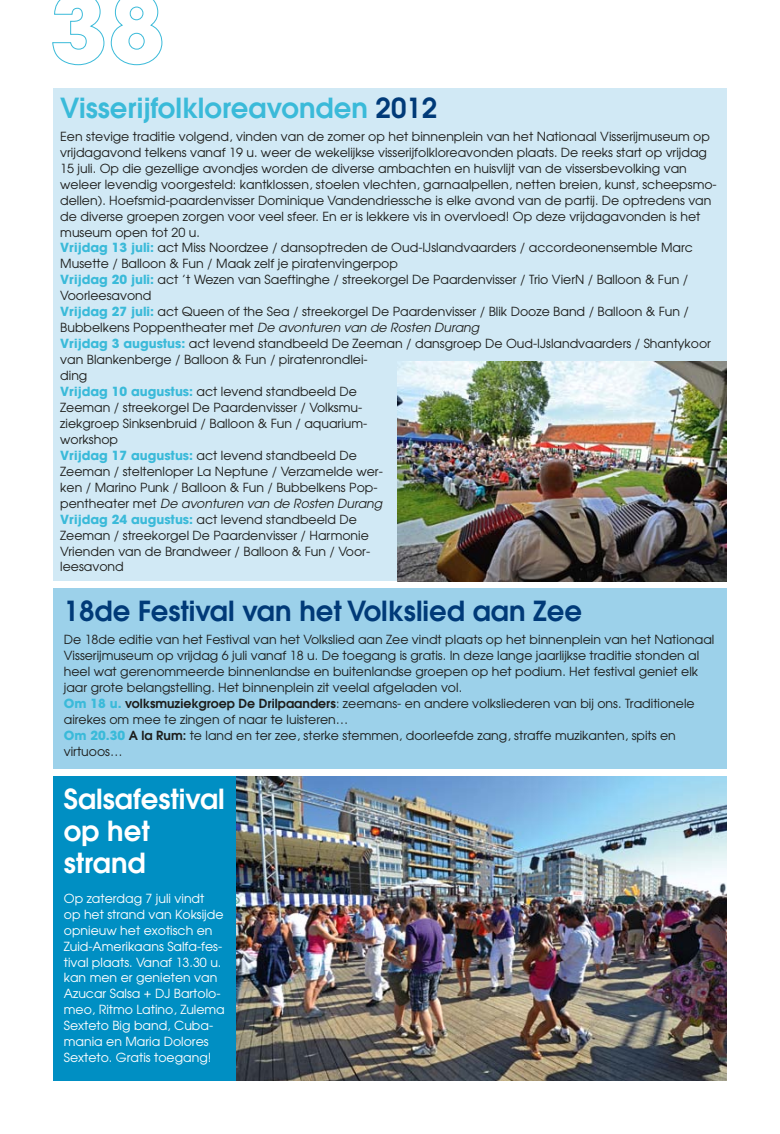
<style>
.page{position:relative;width:780px;height:1134px;background:#fff}
.page>*{position:absolute;margin:0;border:0;box-sizing:border-box;transform-origin:0 0}
.t1{font:600 27.5px "Avant Garde";color:#003a78}
.t2{font:600 27.5px "Avant Garde";color:#3abad9}
.t3{font:600 27.5px/31.9px "Avant Garde";color:#fff}
.t4{font:12.5px/16px "Avant Garde";color:#1d1d1b}
.t5{font:12.5px/16px "Avant Garde";color:#fff}
.s1{color:#003a78}
.s2{font-weight:700;color:#3abad9}
.s3{font-style:italic}
.s4{font-weight:600}
</style>
<div class="page">
<svg style="left:52px;top:0;width:53px;height:65px"></svg>
<svg style="left:111px;top:0;width:51px;height:65px"></svg>
<div style="left:53px;top:89px;width:673px;height:492px;background:#d1e9f5"></div>
<img style="left:397px;top:361px;width:329px;height:220px">
<img style="left:236px;top:776px;width:490px;height:305px">
<div style="left:53px;top:588px;width:673px;height:181px;background:#9cd1ea"></div>
<div style="left:53px;top:776px;width:183px;height:305px;background:#008fc3"></div>
<h1 class="t2" style="left:60px;top:90px;width:378px">Visserijfolkloreavonden <span class="s1">2012</span></h1>
<p class="t4" style="left:60px;top:128px;width:658px">Een stevige traditie volgend, vinden van de zomer op het binnenplein van het Nationaal Visserijmuseum op vrijdagavond telkens vanaf 19 u. weer de wekelijkse visserijfolkloreavonden plaats. De reeks start op vrijdag 15 juli. Op die gezellige avondjes worden de diverse ambachten en huisvlijt van de vissersbevolking van weleer levendig voorgesteld: kantklossen, stoelen vlechten, garnaalpellen, netten breien, kunst, scheepsmo&shy;dellen). Hoefsmid-paardenvisser Dominique Vandendriessche is elke avond van de partij. De optredens van de diverse groepen zorgen voor veel sfeer. En er is lekkere vis in overvloed! Op deze vrijdagavonden is het museum open tot 20 u.<br><span class="s2">Vrijdag 13 juli:</span> act Miss Noordzee / dansoptreden de Oud-IJslandvaarders / accordeonensemble Marc Musette / Balloon &amp; Fun / Maak zelf je piratenvingerpop<br><span class="s2">Vrijdag 20 juli:</span> act ’t Wezen van Saeftinghe / streekorgel De Paardenvisser / Trio VierN / Balloon &amp; Fun / Voorleesavond<br><span class="s2">Vrijdag 27 juli:</span> act Queen of the Sea / streekorgel De Paardenvisser / Blik Dooze Band / Balloon &amp; Fun / Bubbelkens Poppentheater met <span class="s3">De avonturen van de Rosten Durang<br></span><span class="s2">Vrijdag 3 augustus:</span> act levend standbeeld De Zeeman / dansgroep De Oud-IJslandvaarders / Shantykoor van Blankenberge / Balloon &amp; Fun / piratenrondlei-<br>ding<br><span class="s2">Vrijdag 10 augustus:</span> act levend standbeeld De<br>Zeeman / streekorgel De Paardenvisser / Volksmu-<br>ziekgroep Sinksenbruid / Balloon &amp; Fun / aquarium-<br>workshop<br><span class="s2">Vrijdag 17 augustus:</span> act levend standbeeld De<br>Zeeman / steltenloper La Neptune / Verzamelde wer-<br>ken / Marino Punk / Balloon &amp; Fun / Bubbelkens Pop-<br>pentheater met <span class="s3">De avonturen van de Rosten Durang<br></span><span class="s2">Vrijdag 24 augustus:</span> act levend standbeeld De<br>Zeeman / streekorgel De Paardenvisser / Harmonie<br>Vrienden van de Brandweer / Balloon &amp; Fun / Voor-<br>leesavond</p>
<h1 class="t1" style="left:64px;top:593px;width:520px">18de Festival van het Volkslied aan Zee</h1>
<p class="t4" style="left:64px;top:631px;width:652px">De 18de editie van het Festival van het Volkslied aan Zee vindt plaats op het binnenplein van het Nationaal Visserijmuseum op vrijdag 6 juli vanaf 18 u. De toegang is gratis. In deze lange jaarlijkse traditie stonden al heel wat gerenommeerde binnenlandse en buitenlandse groepen op het podium. Het festival geniet elk jaar grote belangstelling. Het binnenplein zit veelal afgeladen vol.<br><span class="s2">Om 18 u.</span> <span class="s4">volksmuziekgroep De Drilpaanders</span>: zeemans- en andere volksliederen van bij ons. Traditionele airekes om mee te zingen of naar te luisteren…<br><span class="s2">Om 20.30</span> <span class="s4">A la Rum:</span> te land en ter zee, sterke stemmen, doorleefde zang, straffe muzikanten, spits en virtuoos…</p>
<h1 class="t3" style="left:64px;top:782px;width:162px">Salsafestival op het strand</h1>
<p class="t5" style="left:64px;top:890px;width:162px">Op zaterdag 7 juli vindt<br>op het strand van Koksijde opnieuw het exotisch en<br>Zuid-Amerikaans Salfa-fes&shy;tival plaats. Vanaf 13.30 u. kan men er genieten van<br>Azucar Salsa + DJ Bartolo&shy;meo, Ritmo Latino, Zulema<br>Sexteto Big band, Cuba&shy;mania en Maria Dolores<br>Sexteto. Gratis toegang!</p>
</div>
